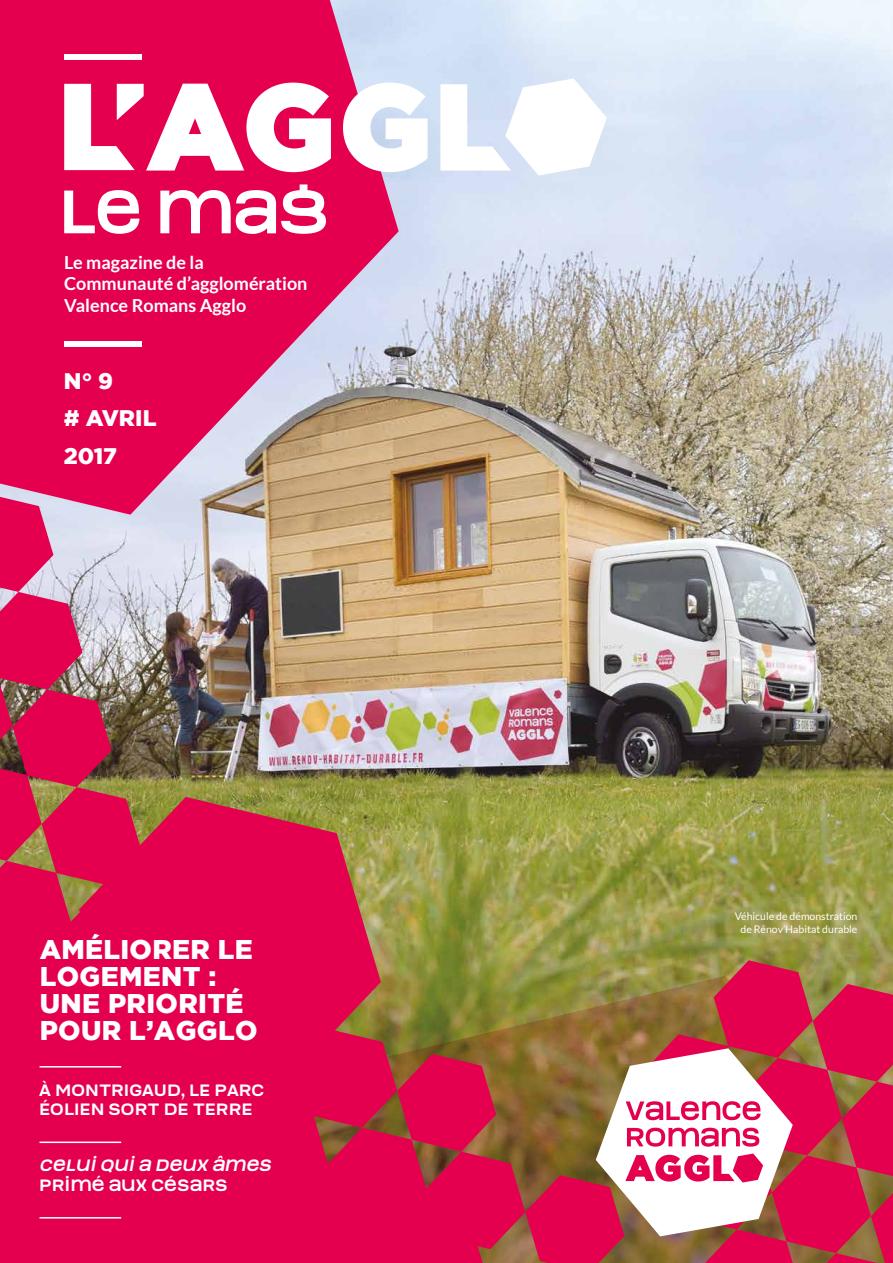
<style>
.page{position:relative;width:893px;height:1263px;background:#fff}
.page>*{position:absolute;margin:0;border:0;box-sizing:border-box;transform-origin:0 0}
.t1{font:900 27px/27px "Gotham";letter-spacing:.015em;color:#fff}
.t2{font:900 22.5px/37.5px "Gotham";letter-spacing:-.005em;color:#fff}
.t3{font:700 18px/21.6px "Lato";color:#fff}
.t4{font:15px/19.5px "Manophiser";letter-spacing:.03em;color:#fff}
.t5{font:italic 15px "Manophiser";color:#fff}
.t6{font:10.5px/13.5px "Lato";color:#fff;text-align:center}
</style>
<div class="page">
<img style="left:399px;top:0;width:494px;height:497px">
<svg style="left:0;top:0;width:399px;height:497px;background:#dc3b72"></svg>
<div style="left:0;top:323px;width:193px;height:160px;background:#e5004f"></div>
<svg style="left:64px;top:190px;width:75px;height:44px"></svg>
<svg style="left:160px;top:184px;width:166px;height:50px"></svg>
<svg style="left:343px;top:83px;width:84px;height:89px"></svg>
<svg style="left:440px;top:78px;width:167px;height:97px"></svg>
<svg style="left:64px;top:83px;width:267px;height:89px"></svg>
<div style="left:64px;top:54px;width:78px;height:5px;background:#fff"></div>
<div style="left:64px;top:341px;width:78px;height:5px;background:#fff"></div>
<img style="left:0;top:497px;width:893px;height:766px">
<p class="t3" style="left:64px;top:251px;width:245px">Le magazine de la<br>Communauté d’agglomération<br>Valence Romans Agglo</p>
<p class="t2" style="left:64px;top:361px;width:94px">N° 9<br># AVRIL<br>2017</p>
<h1 class="t1" style="left:40px;top:935px;width:219px">AMÉLIORER LE<br>LOGEMENT :<br>UNE PRIORITÉ<br>POUR L’AGGLO</h1>
<p class="t4" style="left:40px;top:1080px;width:226px">À MONTRIGAUD, LE PARC<br>ÉOLIEN SORT DE TERRE</p>
<p class="t5" style="left:40px;top:1156px;width:236px">CELUI QUI A DEUX ÂMES</p>
<p class="t4" style="left:40px;top:1175px;width:189px">PRIMÉ AUX CÉSARS</p>
<p class="t6" style="left:735px;top:909px;width:124px">Véhicule de démonstration de Rénov’Habitat durable</p>
</div>
